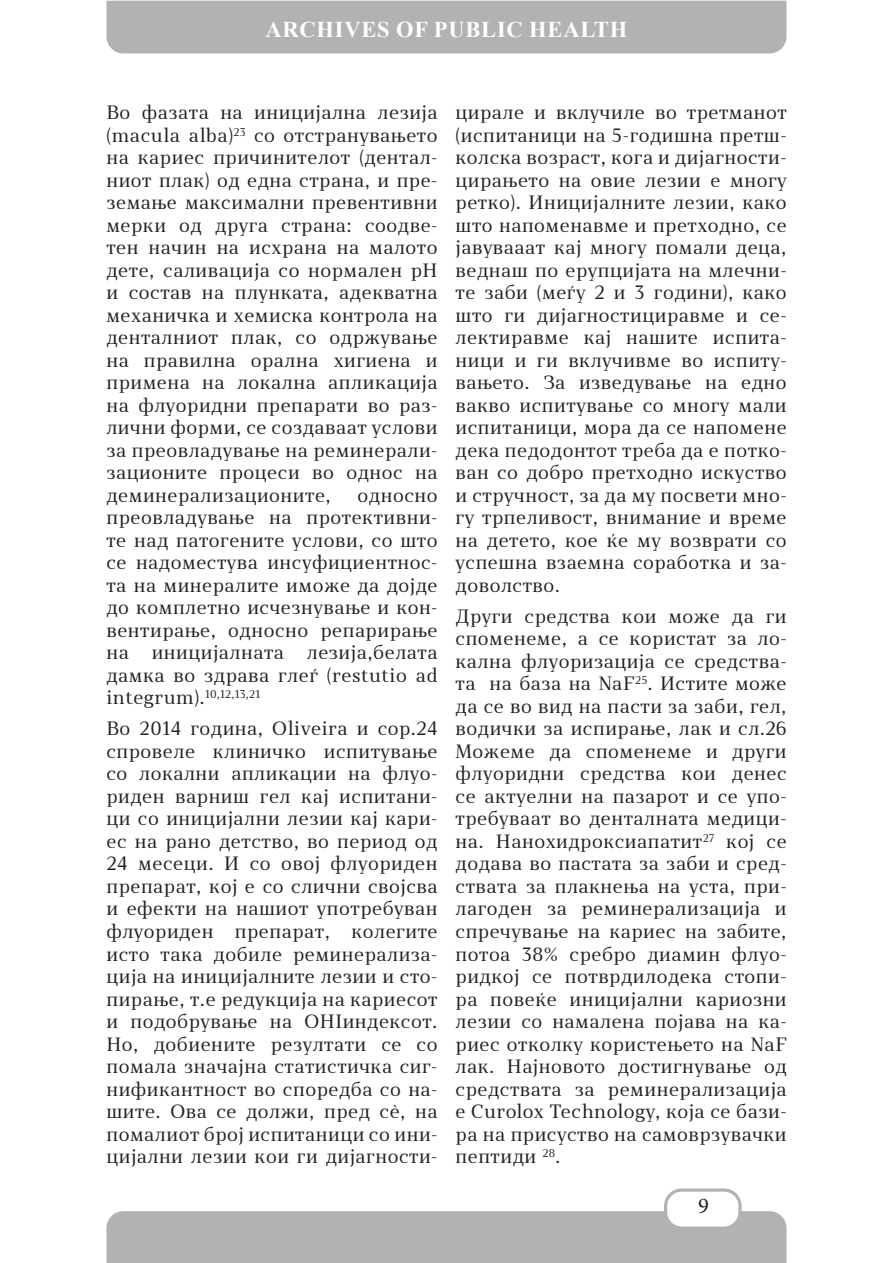
<style>
.page{position:relative;width:893px;height:1263px;background:#fff}
.page>*{position:absolute;margin:0;border:0;box-sizing:border-box;transform-origin:0 0}
.t1{font:700 22.5px "Times New Roman";letter-spacing:.035em;color:#fff}
.t2{font:22.5px "Minion Pro";color:#231f20}
.t3{font:18px/22.5px "Skola Serif";letter-spacing:.03em;color:#231f20;text-align:justify}
.t4{font:10.5px "Skola Serif";letter-spacing:.03em;color:#231f20}
.s1{font-size:18px}
</style>
<div class="page">
<div style="left:106px;top:1211px;width:680px;height:52px;background:#b2b2b2"></div>
<div style="left:666px;top:1190px;width:74px;height:38px;background:#fff;border-radius:16px"></div>
<div style="left:664px;top:1188px;width:78px;height:42px;border:3px solid #b2b2b2;border-radius:16px"></div>
<div style="left:106px;top:1px;width:680px;height:53px;background:#b2b2b2"></div>
<p class="t1" style="left:266px;top:13px;width:363px">ARCHIVES OF PUBLIC HEALTH</p>
<p class="t3" style="left:106px;top:101px;width:333px">Во фазата на иницијална лезија (macula alba)<sup>23</sup> со отстранувањето на кариес причинителот (дентал&shy;ниот плак) од една страна, и пре&shy;земање максимални превентивни мерки од друга страна: соодве&shy;тен начин на исхрана на малото дете, саливација со нормален pH и состав на плунката, адекватна механичка и хемиска контрола на денталниот плак, со одржување на правилна орална хигиена и примена на локална апликација на флуоридни препарати во раз&shy;лични форми, се создаваат услови за преовладување на реминерали&shy;зационите процеси во однос на деминерализационите,</p>
<p class="t3" style="left:106px;top:484px;width:333px;text-indent:251px">односно преовладување на протективни&shy;те над патогените услови, со што се надоместува инсуфициентнос&shy;та на минералите иможе да дојде до комплетно исчезнување и кон&shy;вентирање, односно репарирање на</p>
<p class="t3" style="left:106px;top:641px;width:333px;text-align:right">лезија,белата<br>дамка во здрава глеѓ (restutio ad</p>
<p class="t4" style="left:106px;top:688px;width:155px"><span class="s1">integrum).</span>10,12,13,21</p>
<p class="t3" style="left:106px;top:717px;width:333px">Во 2014 година, Oliveira и сор.24 спровеле клиничко испитување со локални апликации на флуо&shy;риден варниш гел кај испитани&shy;ци со иницијални лезии кај кари&shy;ес на рано детство, во период од 24 месеци. И со овој флуориден препарат, кој е со слични својсва и ефекти на нашиот употребуван флуориден препарат, колегите исто така добиле реминерализа&shy;ција на иницијалните лезии и сто&shy;пирање, т.е редукција на кариесот и подобрување на OHIиндексот.<br>Но, добиените резултати се со помала значајна статистичка сиг&shy;нификантност во споредба со на&shy;шите. Ова се должи, пред сè, на помалиот број испитаници со ини&shy;цијални лезии кои ги дијагности-</p>
<p class="t3" style="left:152px;top:641px;width:134px">иницијалната</p>
<p class="t3" style="left:456px;top:101px;width:333px">цирале и вклучиле во третманот (испитаници на 5-годишна претш&shy;колска возраст, кога и дијагности&shy;цирањето на овие лезии е многу ретко). Иницијалните лезии, како што напоменавме и претходно, се јавувааат кај многу помали деца, веднаш по ерупцијата на млечни&shy;те заби (меѓу 2 и 3 години), како што ги дијагностициравме и се&shy;лектиравме кај нашите испита&shy;ници и ги вклучивме во испиту&shy;вањето. За изведување на едно вакво испитување со многу мали испитаници, мора да се напомене дека педодонтот треба да е потко&shy;ван со добро претходно искуство и стручност, за да му посвети мно&shy;гу трпеливост, внимание и време на детето, кое ќе му возврати со успешна взаемна соработка и за&shy;доволство.</p>
<p class="t3" style="left:456px;top:605px;width:333px">Други средства кои може да ги споменеме, а се користат за ло&shy;кална флуоризација се средства&shy;та на база на NaF<sup>25</sup>. Истите може да се во вид на пасти за заби, гел, водички за испирање, лак и сл.26<br>Можеме да споменеме и други флуоридни средства кои денес се актуелни на пазарот и се упо&shy;требуваат во денталната медици&shy;на. Нанохидроксиапатит<sup>27</sup> кој се додава во пастата за заби и сред&shy;ствата за плакнења на уста, при&shy;лагоден за реминерализација и спречување на кариес на забите, потоа 38% сребро диамин флуо&shy;ридкој се потврдилодека стопи&shy;ра повеќе иницијални кариозни лезии со намалена појава на ка&shy;риес отколку користењето на NaF лак. Најновото достигнување од средствата за реминерализација е Curolox Technology, која се бази&shy;ра на присуство на самоврзувачки пептиди <sup>28</sup>.</p>
<p class="t2" style="left:698px;top:1191px;width:12px">9</p>
</div>
